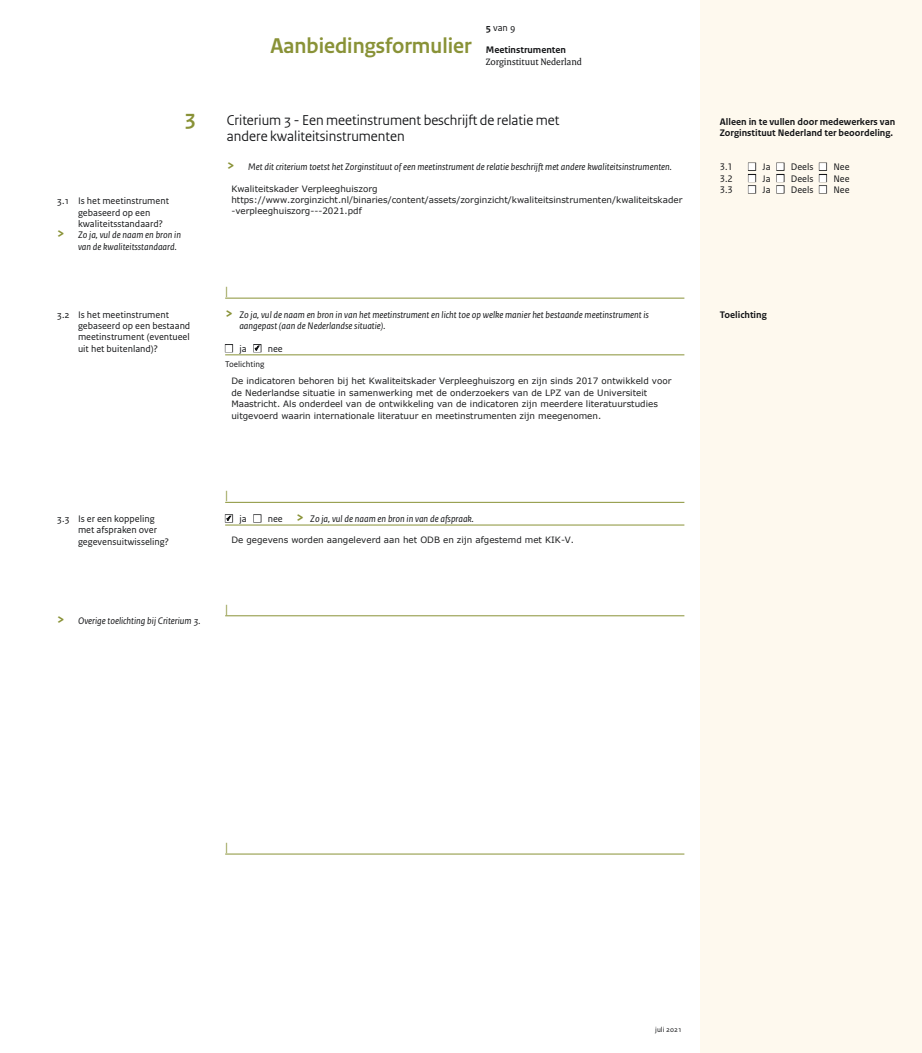
<style>
.page{position:relative;width:922px;height:1053px;background:#fff}
.page>*{position:absolute;margin:0;border:0;box-sizing:border-box;transform-origin:0 0}
.t1{font:700 22.5px "Rijksoverheid Sans Heading";color:#899237}
.t2{font:15px/16.2px "Rijksoverheid Sans Heading";color:#141517}
.t3{font:12.5px "Rijksoverheid Sans Text";color:#899237}
.t4{font:italic 10px/11.4px "Rijksoverheid Sans Text";color:#141517}
.t5{font:10px/11.4px "Rijksoverheid Sans Text";color:#141517}
.t6{font:700 10px/11.4px "Rijksoverheid Sans Text";color:#141517}
.t7{font:10px "Rijksoverheid Serif";color:#141517}
.t8{font:8.75px/11.4px "Verdana";color:#1d1e1f}
.t9{font:8.75px "Rijksoverheid Sans Text";color:#141517}
.t10{font:7.5px "Rijksoverheid Sans Text";color:#141517}
.s1{font-weight:700}
.s2{font-weight:700;font-style:normal;font-size:15px;color:#899237}
.s3{font-style:normal}
</style>
<div class="page">
<div style="left:700px;top:0;width:221px;height:1052px;background:#fef9ee"></div>
<hr style="left:225px;top:298px;width:459px;height:1px;background:#899237">
<hr style="left:225px;top:354px;width:459px;height:1px;background:#899237">
<hr style="left:225px;top:502px;width:459px;height:1px;background:#899237">
<hr style="left:225px;top:524px;width:459px;height:1px;background:#899237">
<hr style="left:225px;top:615px;width:459px;height:1px;background:#899237">
<hr style="left:225px;top:853px;width:459px;height:1px;background:#899237">
<svg style="left:254px;top:345px;width:6px;height:6px"></svg>
<svg style="left:226px;top:515px;width:6px;height:6px"></svg>
<h1 class="t1" style="left:270px;top:37px;width:203px">Aanbiedingsformulier</h1>
<p class="t5" style="left:485px;top:22px;width:31px"><span class="s1">5</span> van 9</p>
<p class="t6" style="left:485px;top:45px;width:82px">Meetinstrumenten</p>
<p class="t7" style="left:485px;top:58px;width:98px">Zorginstituut Nederland</p>
<h1 class="t1" style="left:184px;top:109px;width:13px">3</h1>
<h2 class="t2" style="left:227px;top:113px;width:334px">Criterium 3 - Een meetinstrument beschrijft de relatie met andere kwaliteitsinstrumenten</h2>
<p class="t4" style="left:227px;top:162px;width:446px"><span class="s2">&gt;</span> Met dit criterium toetst het Zorginstituut of een meetinstrument de relatie beschrijft met andere kwaliteitsinstrumenten.</p>
<p class="t5" style="left:57px;top:196px;width:114px">3.1 Is het meetinstrument</p>
<p class="t5" style="left:78px;top:207px;width:74px">gebaseerd op een</p>
<p class="t5" style="left:78px;top:218px;width:86px">kwaliteitsstandaard?</p>
<p class="t4" style="left:57px;top:230px;width:126px"><span class="s2">&gt;</span> Zo ja, vul de naam en bron in</p>
<p class="t4" style="left:78px;top:241px;width:100px">van de kwaliteitsstandaard.</p>
<p class="t5" style="left:78px;top:309px;width:114px;text-indent:-21px">3.2 Is het meetinstrument gebaseerd op een bestaand meetinstrument (eventueel uit het buitenland)?</p>
<p class="t8" style="left:231px;top:182px;width:452px">Kwaliteitskader Verpleeghuiszorg https://www.zorginzicht.nl/binaries/content/assets/zorginzicht/kwaliteitsinstrumenten/kwaliteitskader -verpleeghuiszorg---2021.pdf</p>
<h3 class="t3" style="left:225px;top:286px;width:5px">|</h3>
<p class="t4" style="left:239px;top:309px;width:411px;text-indent:-14px"><span class="s2">&gt;</span> Zo ja, vul de naam en bron in van het meetinstrument en licht toe op welke manier het bestaande meetinstrument is aangepast (aan de Nederlandse situatie).</p>
<p class="t5" style="left:239px;top:343px;width:9px">ja</p>
<p class="t5" style="left:268px;top:343px;width:16px">nee</p>
<p class="t9" style="left:225px;top:360px;width:41px">Toelichting</p>
<p class="t8" style="left:231px;top:375px;width:441px">De indicatoren behoren bij het Kwaliteitskader Verpleeghuiszorg en zijn sinds 2017 ontwikkeld voor de Nederlandse situatie in samenwerking met de onderzoekers van de LPZ van de Universiteit Maastricht. Als onderdeel van de ontwikkeling van de indicatoren zijn meerdere literatuurstudies uitgevoerd waarin internationale literatuur en meetinstrumenten zijn meegenomen.</p>
<p class="t5" style="left:78px;top:513px;width:93px;text-indent:-21px">3.3 Is er een koppeling met afspraken over gegevensuitwisseling?</p>
<p class="t4" style="left:57px;top:615px;width:145px"><span class="s2">&gt;</span> Overige toelichting bij Criterium 3.</p>
<h3 class="t3" style="left:225px;top:490px;width:5px">|</h3>
<p class="t5" style="left:239px;top:513px;width:9px">ja</p>
<p class="t4" style="left:268px;top:513px;width:208px"><span class="s3">nee</span> <span class="s2">&gt;</span> Zo ja, vul de naam en bron in van de afspraak.</p>
<p class="t8" style="left:231px;top:534px;width:344px">De gegevens worden aangeleverd aan het ODB en zijn afgestemd met KIK-V.</p>
<h3 class="t3" style="left:225px;top:603px;width:5px">|</h3>
<p class="t6" style="left:719px;top:116px;width:177px">Alleen in te vullen door medewerkers van<br>Zorginstituut Nederland ter beoordeling.</p>
<p class="t5" style="left:719px;top:162px;width:15px">3.1</p>
<p class="t5" style="left:762px;top:162px;width:10px">Ja</p>
<p class="t5" style="left:790px;top:162px;width:24px">Deels</p>
<p class="t5" style="left:833px;top:162px;width:18px">Nee</p>
<p class="t5" style="left:719px;top:173px;width:15px">3.2</p>
<p class="t5" style="left:762px;top:173px;width:10px">Ja</p>
<p class="t5" style="left:790px;top:173px;width:24px">Deels</p>
<p class="t5" style="left:833px;top:173px;width:18px">Nee</p>
<p class="t5" style="left:719px;top:184px;width:15px">3.3</p>
<p class="t5" style="left:762px;top:184px;width:10px">Ja</p>
<p class="t5" style="left:790px;top:184px;width:24px">Deels</p>
<p class="t5" style="left:833px;top:184px;width:18px">Nee</p>
<p class="t6" style="left:719px;top:309px;width:48px">Toelichting</p>
<h3 class="t3" style="left:225px;top:841px;width:5px">|</h3>
<p class="t10" style="left:655px;top:1026px;width:28px">juli 2021</p>
</div>
